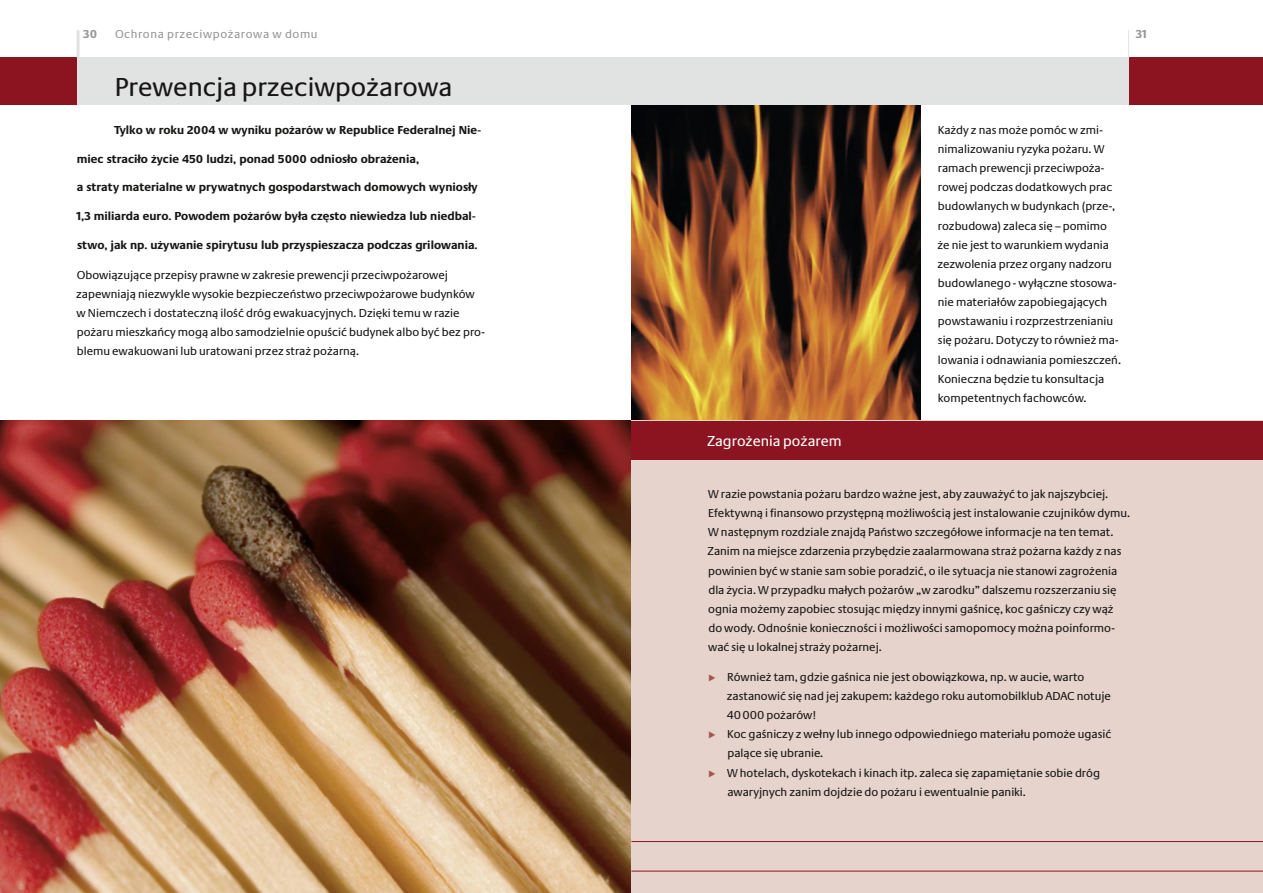
<style>
.page{position:relative;width:1263px;height:893px;background:#fff}
.page>*{position:absolute;margin:0;border:0;box-sizing:border-box;transform-origin:0 0}
.head_1_Einzug{font:27px "Neue Praxis CE";color:#181716}
.Infobox_Headline{font:15px "Neue Praxis CE";color:#fff}
.Infobox_GT{font:12px/19.2px "Neue Praxis CE";color:#181716}
.GT_ohne_Einzug{font:12px/19.2px "Neue Praxis CE";color:#181716}
.GT_Vorschub_2_5{font:12px/19.2px "Neue Praxis CE";color:#181716}
.Einstieg_1__Zeile{font:700 12px "Neue Praxis CE";color:#181716}
.register_kennung{font:12px "Neue Praxis CE";letter-spacing:.05em;color:#969898}
.pagina{font:700 12px "Neue Praxis";color:#969898}
</style>
<div class="page">
<div style="left:77px;top:57px;width:554px;height:48px;background:#e1e2e2"></div>
<div style="left:0;top:57px;width:77px;height:48px;background:#8b1420"></div>
<hr style="left:77px;top:30px;width:3px;height:27px;background:#e1e2e2">
<div style="left:631px;top:57px;width:498px;height:48px;background:#e1e2e2"></div>
<div style="left:1129px;top:57px;width:134px;height:48px;background:#8b1420"></div>
<svg style="left:1128px;top:30px;width:1px;height:27px"></svg>
<img style="left:0;top:421px;width:631px;height:472px">
<img style="left:631px;top:105px;width:290px;height:316px">
<div style="left:631px;top:421px;width:632px;height:472px;background:#e5d3cc"></div>
<div style="left:631px;top:421px;width:632px;height:38px;background:#8b1420"></div>
<hr style="left:631px;top:841px;width:632px;height:1px;background:#8b1420">
<hr style="left:631px;top:871px;width:632px;height:1px;background:#8b1420">
<p class="pagina" style="left:83px;top:27px;width:15px">30</p>
<p class="register_kennung" style="left:115px;top:27px;width:204px">Ochrona przeciwpożarowa w domu</p>
<p class="pagina" style="left:1136px;top:27px;width:13px">31</p>
<h1 class="head_1_Einzug" style="left:115px;top:70px;width:339px">Prewencja przeciwpożarowa</h1>
<p class="Einstieg_1__Zeile" style="left:114px;top:123px;width:368px">Tylko w roku 2004 w wyniku pożarów w Republice Federalnej Nie-</p>
<p class="Einstieg_1__Zeile" style="left:77px;top:151px;width:344px">miec straciło życie 450 ludzi, ponad 5000 odniosło obrażenia,</p>
<p class="Einstieg_1__Zeile" style="left:77px;top:180px;width:402px">a straty materialne w prywatnych gospodarstwach domowych wyniosły</p>
<p class="Einstieg_1__Zeile" style="left:77px;top:209px;width:401px">1,3 miliarda euro. Powodem pożarów była często niewiedza lub niedbal-</p>
<p class="Einstieg_1__Zeile" style="left:77px;top:237px;width:402px">stwo, jak np. używanie spirytusu lub przyspieszacza podczas grilowania.</p>
<p class="GT_Vorschub_2_5" style="left:76px;top:265px;width:410px">Obowiązujące przepisy prawne w zakresie prewencji przeciwpożarowej zapewniają niezwykle wysokie bezpieczeństwo przeciwpożarowe budynków w Niemczech i dostateczną ilość dróg ewakuacyjnych. Dzięki temu w razie pożaru mieszkańcy mogą albo samodzielnie opuścić budynek albo być bez pro&shy;blemu ewakuowani lub uratowani przez straż pożarną.</p>
<p class="Infobox_Headline" style="left:707px;top:432px;width:136px">Zagrożenia pożarem</p>
<p class="GT_ohne_Einzug" style="left:937px;top:120px;width:185px">Każdy z nas może pomóc w zmi&shy;nimalizowaniu ryzyka pożaru. W ramach prewencji przeciwpoża&shy;rowej podczas dodatkowych prac budowlanych w budynkach (prze-, rozbudowa) zaleca się – pomimo że nie jest to warunkiem wydania zezwolenia przez organy nadzoru budowlanego - wyłączne stosowa&shy;nie materiałów zapobiegających powstawaniu i rozprzestrzenianiu się pożaru. Dotyczy to również ma&shy;lowania i odnawiania pomieszczeń.<br>Konieczna będzie tu konsultacja kompetentnych fachowców.</p>
<p class="Infobox_GT" style="left:707px;top:484px;width:424px">W razie powstania pożaru bardzo ważne jest, aby zauważyć to jak najszybciej.<br>Efektywną i finansowo przystępną możliwością jest instalowanie czujników dymu.<br>W następnym rozdziale znajdą Państwo szczegółowe informacje na ten temat.<br>Zanim na miejsce zdarzenia przybędzie zaalarmowana straż pożarna każdy z nas powinien być w stanie sam sobie poradzić, o ile sytuacja nie stanowi zagrożenia dla życia. W przypadku małych pożarów „w zarodku” dalszemu rozszerzaniu się ognia możemy zapobiec stosując między innymi gaśnicę, koc gaśniczy czy wąż<br>do wody. Odnośnie konieczności i możliwości samopomocy można poinformo&shy;wać się u lokalnej straży pożarnej.</p>
<p class="Infobox_GT" style="left:727px;top:667px;width:386px">Również tam, gdzie gaśnica nie jest obowiązkowa, np. w aucie, warto zastanowić się nad jej zakupem: każdego roku automobilklub ADAC notuje<br>40000 pożarów!</p>
<p class="Infobox_GT" style="left:727px;top:724px;width:386px">Koc gaśniczy z wełny lub innego odpowiedniego materiału pomoże ugasić palące się ubranie.</p>
<p class="Infobox_GT" style="left:727px;top:763px;width:374px">W hotelach, dyskotekach i kinach itp. zaleca się zapamiętanie sobie dróg awaryjnych zanim dojdzie do pożaru i ewentualnie paniki.</p>
</div>
